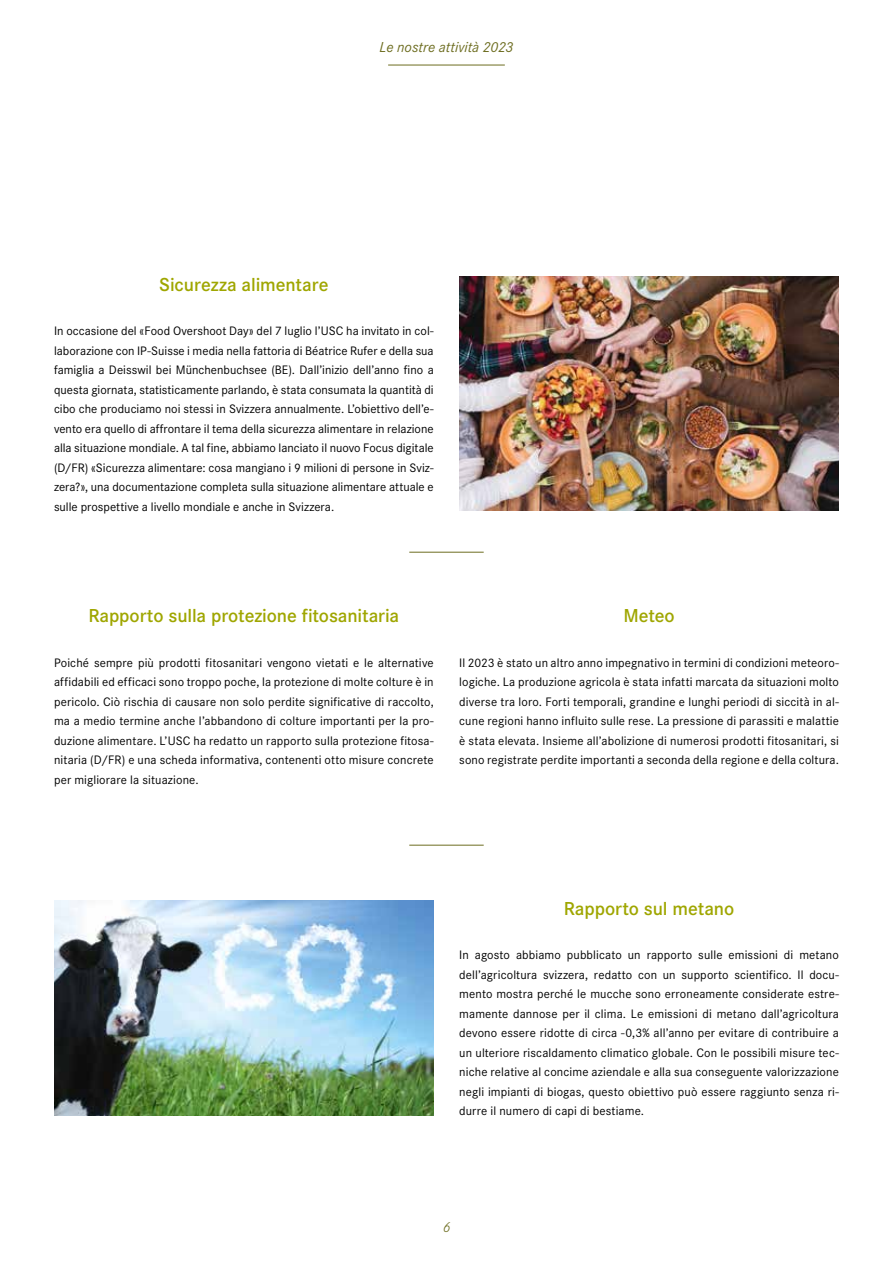
<style>
.page{position:relative;width:893px;height:1263px;background:#fff}
.page>*{position:absolute;margin:0;border:0;box-sizing:border-box;transform-origin:0 0}
.t1{font:600 19.5px "Corporate S";letter-spacing:-.005em;color:#9fa600}
.t2{font:italic 15px "Corporate S";color:#6d6d20}
.t3{font:italic 300 15px "Corporate S";color:#6d6d20}
.t4{font:12.75px/19.5px "Corporate S";letter-spacing:.01em;color:#000;text-align:justify}
</style>
<div class="page">
<hr style="left:388px;top:65px;width:117px;height:1px;background:#6d6d20">
<hr style="left:410px;top:552px;width:73px;height:1px;background:#6d6d20">
<hr style="left:410px;top:845px;width:73px;height:1px;background:#6d6d20">
<img style="left:459px;top:277px;width:380px;height:234px">
<img style="left:54px;top:901px;width:380px;height:214px">
<p class="t2" style="left:380px;top:39px;width:135px">Le nostre attività 2023</p>
<h1 class="t1" style="left:159px;top:273px;width:171px">Sicurezza alimentare</h1>
<p class="t4" style="left:54px;top:321px;width:381px">In occasione del «Food Overshoot Day» del 7 luglio l’USC ha invitato in col&shy;laborazione con IP-Suisse i media nella fattoria di Béatrice Rufer e della sua famiglia a Deisswil bei Münchenbuchsee (BE). Dall’inizio dell’anno fino a questa giornata, statisticamente parlando, è stata consumata la quantità di cibo che produciamo noi stessi in Svizzera annualmente. L’obiettivo dell’e&shy;vento era quello di affrontare il tema della sicurezza alimentare in relazione alla situazione mondiale. A tal fine, abbiamo lanciato il nuovo Focus digitale (D/FR) «Sicurezza alimentare: cosa mangiano i 9 milioni di persone in Sviz&shy;zera?», una documentazione completa sulla situazione alimentare attuale e sulle prospettive a livello mondiale e anche in Svizzera.</p>
<h1 class="t1" style="left:88px;top:605px;width:312px">Rapporto sulla protezione fitosanitaria</h1>
<p class="t4" style="left:54px;top:653px;width:381px">Poiché sempre più prodotti fitosanitari vengono vietati e le alternative affidabili ed efficaci sono troppo poche, la protezione di molte colture è in pericolo. Ciò rischia di causare non solo perdite significative di raccolto, ma a medio termine anche l’abbandono di colture importanti per la pro&shy;duzione alimentare. L’USC ha redatto un rapporto sulla protezione fitosa&shy;nitaria (D/FR) e una scheda informativa, contenenti otto misure concrete per migliorare la situazione.</p>
<h1 class="t1" style="left:623px;top:605px;width:53px">Meteo</h1>
<p class="t4" style="left:459px;top:653px;width:381px">Il 2023 è stato un altro anno impegnativo in termini di condizioni meteoro&shy;logiche. La produzione agricola è stata infatti marcata da situazioni molto diverse tra loro. Forti temporali, grandine e lunghi periodi di siccità in al&shy;cune regioni hanno influito sulle rese. La pressione di parassiti e malattie è stata elevata. Insieme all’abolizione di numerosi prodotti fitosanitari, si sono registrate perdite importanti a seconda della regione e della coltura.</p>
<h1 class="t1" style="left:564px;top:897px;width:172px">Rapporto sul metano</h1>
<p class="t4" style="left:459px;top:945px;width:381px">In agosto abbiamo pubblicato un rapporto sulle emissioni di metano dell’agricoltura svizzera, redatto con un supporto scientifico. Il docu&shy;mento mostra perché le mucche sono erroneamente considerate estre&shy;mamente dannose per il clima. Le emissioni di metano dall’agricoltura devono essere ridotte di circa -0,3% all’anno per evitare di contribuire a un ulteriore riscaldamento climatico globale. Con le possibili misure tec&shy;niche relative al concime aziendale e alla sua conseguente valorizzazione negli impianti di biogas, questo obiettivo può essere raggiunto senza ri&shy;durre il numero di capi di bestiame.</p>
<p class="t3" style="left:443px;top:1219px;width:9px">6</p>
</div>
